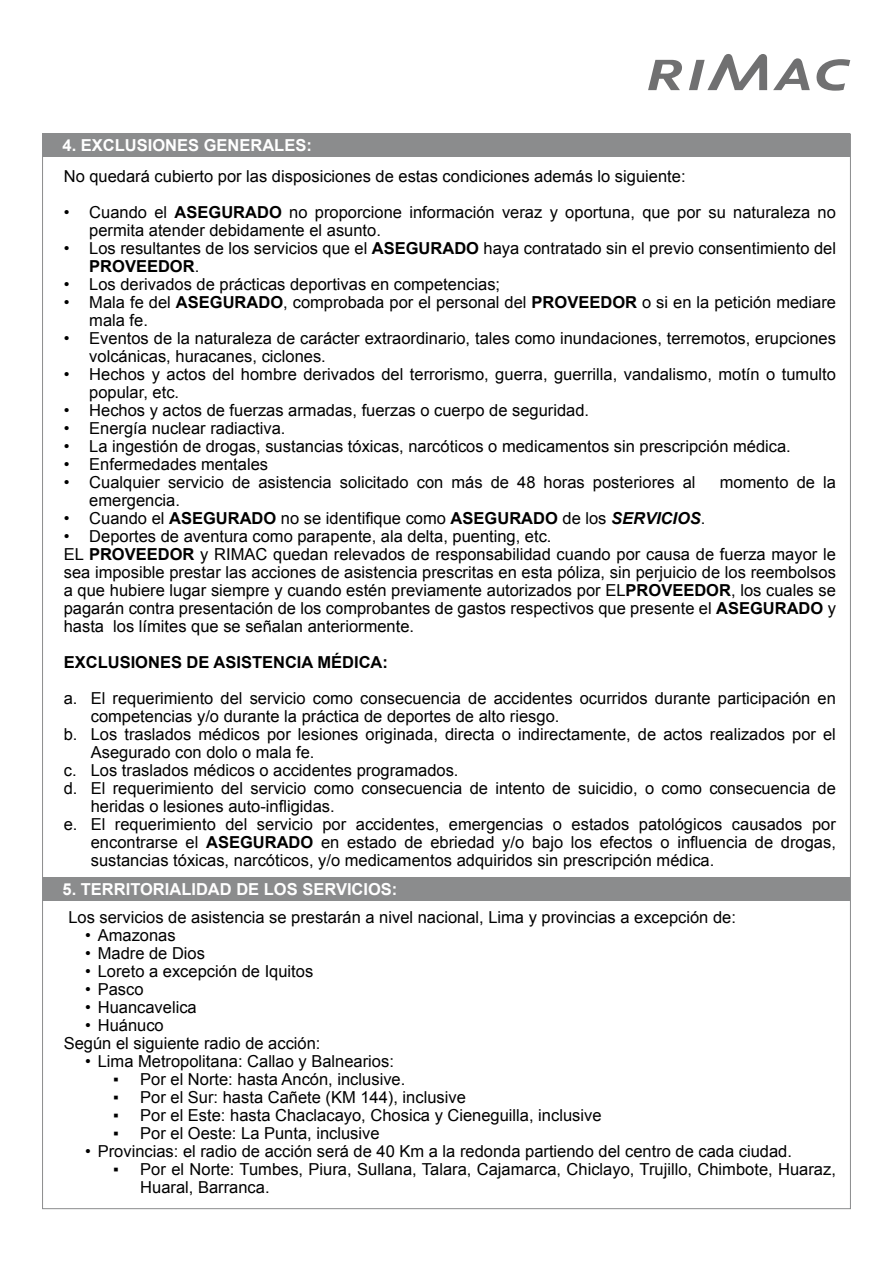
<style>
.page{position:relative;width:893px;height:1263px;background:#fff}
.page>*{position:absolute;margin:0;border:0;box-sizing:border-box;transform-origin:0 0}
.t1{font:16.5px/18px "Arial";color:#000}
.t2{font:700 16.5px "Arial";color:#fff}
.t3{font:700 16.5px "Arial";color:#000}
.s1{font-weight:700}
.s2{font-weight:700;font-style:italic}
</style>
<div class="page">
<svg style="left:689px;top:54px;width:78px;height:36px"></svg>
<svg style="left:648px;top:60px;width:34px;height:30px"></svg>
<svg style="left:773px;top:58px;width:37px;height:32px"></svg>
<svg style="left:816px;top:59px;width:34px;height:32px"></svg>
<div style="left:43px;top:133px;width:807px;height:24px;background:#8b8c8d"></div>
<div style="left:43px;top:877px;width:807px;height:24px;background:#8b8c8d"></div>
<p class="t2" style="left:63px;top:134px;width:251px">4. EXCLUSIONES GENERALES:</p>
<p class="t1" style="left:64px;top:168px;width:623px">No quedará cubierto por las disposiciones de estas condiciones además lo siguiente:</p>
<p class="t1" style="left:89px;top:204px;width:748px;text-indent:-26px">• Cuando el <span class="s1">ASEGURADO</span> no proporcione información veraz y oportuna, que por su naturaleza no permita atender debidamente el asunto.</p>
<p class="t1" style="left:89px;top:240px;width:748px;text-indent:-26px">• Los resultantes de los servicios que el <span class="s1">ASEGURADO</span> haya contratado sin el previo consentimiento del<br><span class="s1">PROVEEDOR</span>.</p>
<p class="t1" style="left:64px;top:276px;width:438px">• Los derivados de prácticas deportivas en competencias;</p>
<p class="t1" style="left:89px;top:294px;width:748px;text-indent:-26px">• Mala fe del <span class="s1">ASEGURADO</span>, comprobada por el personal del <span class="s1">PROVEEDOR</span> o si en la petición mediare mala fe.</p>
<p class="t1" style="left:89px;top:330px;width:748px;text-indent:-26px">• Eventos de la naturaleza de carácter extraordinario, tales como inundaciones, terremotos, erupciones volcánicas, huracanes, ciclones.</p>
<p class="t1" style="left:89px;top:366px;width:748px;text-indent:-26px">• Hechos y actos del hombre derivados del terrorismo, guerra, guerrilla, vandalismo, motín o tumulto popular, etc.</p>
<p class="t1" style="left:64px;top:402px;width:527px">• Hechos y actos de fuerzas armadas, fuerzas o cuerpo de seguridad.</p>
<p class="t1" style="left:64px;top:420px;width:223px">• Energía nuclear radiactiva.</p>
<p class="t1" style="left:64px;top:438px;width:729px">• La ingestión de drogas, sustancias tóxicas, narcóticos o medicamentos sin prescripción médica.</p>
<p class="t1" style="left:64px;top:456px;width:206px">• Enfermedades mentales</p>
<p class="t1" style="left:64px;top:474px;width:633px">• Cualquier servicio de asistencia solicitado con más de 48 horas posteriores al</p>
<p class="t1" style="left:720px;top:474px;width:118px">momento de la</p>
<p class="t1" style="left:89px;top:492px;width:92px">emergencia.</p>
<p class="t1" style="left:64px;top:510px;width:643px">• Cuando el <span class="s1">ASEGURADO</span> no se identifique como <span class="s1">ASEGURADO</span> de los <span class="s2">SERVICIOS</span>.</p>
<p class="t1" style="left:64px;top:528px;width:774px">• Deportes de aventura como parapente, ala delta, puenting, etc.<br>EL <span class="s1">PROVEEDOR</span> y RIMAC quedan relevados de responsabilidad cuando por causa de fuerza mayor le sea imposible prestar las acciones de asistencia prescritas en esta póliza, sin perjuicio de los reembolsos a que hubiere lugar siempre y cuando estén previamente autorizados por EL<span class="s1">PROVEEDOR</span>, los cuales se pagarán contra presentación de los comprobantes de gastos respectivos que presente el <span class="s1">ASEGURADO</span> y hasta los límites que se señalan anteriormente.</p>
<p class="t3" style="left:64px;top:651px;width:326px">EXCLUSIONES DE ASISTENCIA MÉDICA:</p>
<p class="t1" style="left:64px;top:690px;width:774px">a. El requerimiento del servicio como consecuencia de accidentes ocurridos durante participación en</p>
<p class="t1" style="left:91px;top:708px;width:470px">competencias y/o durante la práctica de deportes de alto riesgo.</p>
<p class="t1" style="left:64px;top:726px;width:774px">b. Los traslados médicos por lesiones originada, directa o indirectamente, de actos realizados por el</p>
<p class="t1" style="left:91px;top:744px;width:225px">Asegurado con dolo o mala fe.</p>
<p class="t1" style="left:64px;top:762px;width:396px">c. Los traslados médicos o accidentes programados.</p>
<p class="t1" style="left:64px;top:780px;width:774px">d. El requerimiento del servicio como consecuencia de intento de suicidio, o como consecuencia de</p>
<p class="t1" style="left:91px;top:798px;width:245px">heridas o lesiones auto-infligidas.</p>
<p class="t1" style="left:64px;top:816px;width:774px">e. El requerimiento del servicio por accidentes, emergencias o estados patológicos causados por</p>
<p class="t1" style="left:91px;top:834px;width:747px">encontrarse el <span class="s1">ASEGURADO</span> en estado de ebriedad y/o bajo los efectos o influencia de drogas,</p>
<p class="t1" style="left:91px;top:852px;width:625px">sustancias tóxicas, narcóticos, y/o medicamentos adquiridos sin prescripción médica.</p>
<p class="t2" style="left:63px;top:878px;width:336px">5. TERRITORIALIDAD DE LOS SERVICIOS:</p>
<p class="t1" style="left:68px;top:908px;width:669px">Los servicios de asistencia se prestarán a nivel nacional, Lima y provincias a excepción de:</p>
<p class="t1" style="left:85px;top:926px;width:92px">• Amazonas</p>
<p class="t1" style="left:85px;top:944px;width:122px">• Madre de Dios</p>
<p class="t1" style="left:85px;top:962px;width:230px">• Loreto a excepción de Iquitos</p>
<p class="t1" style="left:85px;top:980px;width:60px">• Pasco</p>
<p class="t1" style="left:85px;top:998px;width:113px">• Huancavelica</p>
<p class="t1" style="left:64px;top:1016px;width:258px;text-indent:21px">• Huánuco<br>Según el siguiente radio de acción:</p>
<p class="t1" style="left:85px;top:1052px;width:310px">• Lima Metropolitana: Callao y Balnearios:</p>
<p class="t1" style="left:113px;top:1070px;width:294px">▪ Por el Norte: hasta Ancón, inclusive.</p>
<p class="t1" style="left:113px;top:1088px;width:354px">▪ Por el Sur: hasta Cañete (KM 144), inclusive</p>
<p class="t1" style="left:113px;top:1106px;width:490px">▪ Por el Este: hasta Chaclacayo, Chosica y Cieneguilla, inclusive</p>
<p class="t1" style="left:113px;top:1124px;width:268px">▪ Por el Oeste: La Punta, inclusive</p>
<p class="t1" style="left:85px;top:1142px;width:709px">• Provincias: el radio de acción será de 40 Km a la redonda partiendo del centro de cada ciudad.</p>
<p class="t1" style="left:140px;top:1160px;width:697px;text-indent:-27px">▪ Por el Norte: Tumbes, Piura, Sullana, Talara, Cajamarca, Chiclayo, Trujillo, Chimbote, Huaraz,<br>Huaral, Barranca.</p>
</div>
